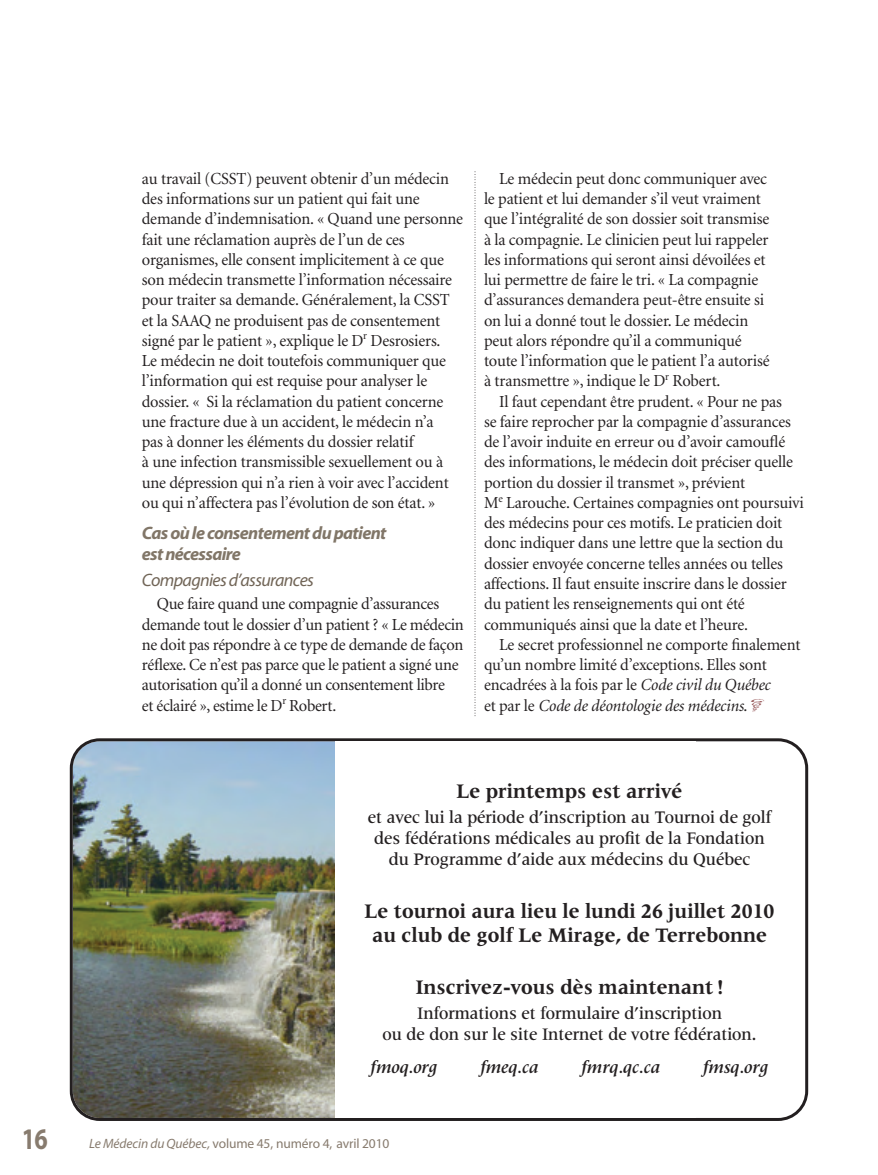
<style>
.page{position:relative;width:878px;height:1175px;background:#fff}
.page>*{position:absolute;margin:0;border:0;box-sizing:border-box;transform-origin:0 0}
.t1{font:700 30px "Myriad";color:#877b6e;scale:.8 1}
.t2{font:700 21px/24px "Latin 725 BT";color:#231f20;text-align:center;scale:.95 1}
.t3{font:500 18px/21px "Latin 725 BT";color:#231f20;text-align:center;scale:.95 1}
.t4{font:italic 700 18px/20.2px "Myriad";letter-spacing:-.035em;color:#817668}
.t5{font:italic 700 18px "Latin 725 BT";color:#231f20;scale:.95 1}
.t6{font:italic 18px "Myriad";letter-spacing:-.035em;color:#716557}
.t7{font:16.8px/20.2px "Minion";letter-spacing:-.01em;color:#231f20}
.t8{font:13.5px "Myriad";letter-spacing:-.01em;color:#877b6e}
.s1{font-style:italic}
</style>
<div class="page">
<img style="left:70px;top:738px;width:738px;height:382px">
<div style="left:335px;top:741px;width:360px;height:377px;background:#fff"></div>
<svg style="left:474px;top:172px;width:1px;height:544px"></svg>
<h1 class="t1" style="left:22px;top:1127px;width:34px">16</h1>
<p class="t7" style="left:142px;top:170px;width:323px">au travail (CSST) peuvent obtenir d’un médecin des informations sur un patient qui fait une demande d’indemnisation. « Quand une personne fait une réclamation auprès de l’un de ces organismes, elle consent implicitement à ce que son médecin transmette l’information nécessaire pour traiter sa demande. Généralement, la CSST et la SAAQ ne produisent pas de consentement signé par le patient », explique le D<sup>r</sup> Desrosiers.<br>Le médecin ne doit toutefois communiquer que l’information qui est requise pour analyser le dossier. « Si la réclamation du patient concerne une fracture due à un accident, le médecin n’a<br>pas à donner les éléments du dossier relatif<br>à une infection transmissible sexuellement ou à une dépression qui n’a rien à voir avec l’accident ou qui n’affectera pas l’évolution de son état. »</p>
<p class="t4" style="left:142px;top:525px;width:246px">Cas où le consentement du patient est nécessaire</p>
<p class="t6" style="left:142px;top:573px;width:173px">Compagnies d’assurances</p>
<p class="t7" style="left:142px;top:595px;width:323px;text-indent:15px">Que faire quand une compagnie d’assurances demande tout le dossier d’un patient ? « Le médecin ne doit pas répondre à ce type de demande de façon réflexe. Ce n’est pas parce que le patient a signé une autorisation qu’il a donné un consentement libre<br>et éclairé », estime le D<sup>r</sup> Robert.</p>
<p class="t7" style="left:484px;top:170px;width:287px;text-indent:15px">Le médecin peut donc communiquer avec le patient et lui demander s’il veut vraiment que l’intégralité de son dossier soit transmise à la compagnie. Le clinicien peut lui rappeler les informations qui seront ainsi dévoilées et lui permettre de faire le tri. « La compagnie d’assurances demandera peut-être ensuite si on lui a donné tout le dossier. Le médecin peut alors répondre qu’il a communiqué toute l’information que le patient l’a autorisé à transmettre », indique le D<sup>r</sup> Robert.</p>
<p class="t7" style="left:484px;top:392px;width:321px;text-indent:15px">Il faut cependant être prudent. « Pour ne pas<br>se faire reprocher par la compagnie d’assurances de l’avoir induite en erreur ou d’avoir camouflé des informations, le médecin doit préciser quelle portion du dossier il transmet », prévient<br>M<sup>e</sup> Larouche. Certaines compagnies ont poursuivi des médecins pour ces motifs. Le praticien doit donc indiquer dans une lettre que la section du dossier envoyée concerne telles années ou telles affections. Il faut ensuite inscrire dans le dossier du patient les renseignements qui ont été communiqués ainsi que la date et l’heure.</p>
<p class="t7" style="left:484px;top:635px;width:318px;text-indent:15px">Le secret professionnel ne comporte finalement qu’un nombre limité d’exceptions. Elles sont encadrées à la fois par le <span class="s1">Code civil du Québec<br></span>et par le <span class="s1">Code de déontologie des médecins</span>.</p>
<p class="t2" style="left:456px;top:780px;width:239px">Le printemps est arrivé</p>
<p class="t3" style="left:368px;top:807px;width:426px">et avec lui la période d’inscription au Tournoi de golf des fédérations médicales au profit de la Fondation du Programme d’aide aux médecins du Québec</p>
<p class="t2" style="left:364px;top:900px;width:433px">Le tournoi aura lieu le lundi 26 juillet 2010 au club de golf Le Mirage, de Terrebonne</p>
<p class="t2" style="left:415px;top:975px;width:325px">Inscrivez-vous dès maintenant !</p>
<p class="t3" style="left:382px;top:1003px;width:395px">Informations et formulaire d’inscription<br>ou de don sur le site Internet de votre fédération.</p>
<p class="t5" style="left:370px;top:1060px;width:72px">fmoq.org</p>
<p class="t5" style="left:480px;top:1060px;width:63px">fmeq.ca</p>
<p class="t5" style="left:581px;top:1060px;width:85px">fmrq.qc.ca</p>
<p class="t5" style="left:703px;top:1060px;width:70px">fmsq.org</p>
<p class="t8" style="left:89px;top:1138px;width:301px"><span class="s1">Le Médecin du Québec,</span> volume 45, numéro 4, avril 2010</p>
</div>
